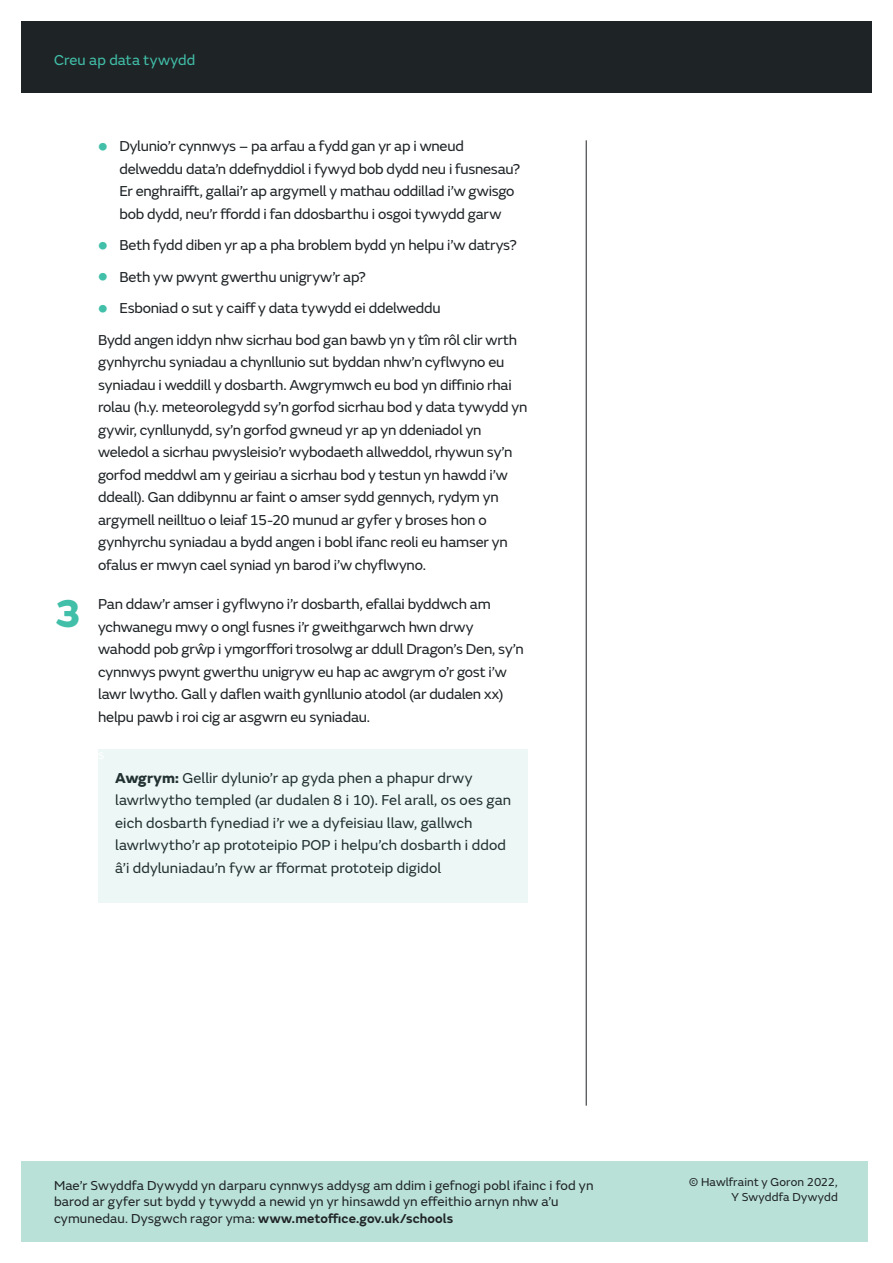
<style>
.page{position:relative;width:893px;height:1263px;background:#fff}
.page>*{position:absolute;margin:0;border:0;box-sizing:border-box;transform-origin:0 0}
.t1{font:800 40.5px "FS Emeric";color:#41bfa8}
.MO_Lesson_plan_bulle{font:15px/22.5px "FS Emeric";letter-spacing:-.015em;color:#1e2326}
.MO_Lesson_plan_bulle-2{font:15px/22.5px "FS Emeric";letter-spacing:.005em;color:#1e2326}
.MO_Lesson_plan_cover{font:15px "FS Emeric";letter-spacing:.005em;color:#41bfa8}
.MO_Lesson_plan_intro{font:13.5px/16.5px "FS Emeric";letter-spacing:.01em;color:#1e2326}
.MO_Lesson_plan_copyr{font:12px/15px "FS Emeric";letter-spacing:.015em;color:#1e2326;text-align:right}
.s1{font-family:"Arial";font-weight:700;font-size:27px;color:#41bfa8}
.s2{font-weight:800}
.s3{font-weight:600}
</style>
<div class="page">
<div style="left:21px;top:21px;width:851px;height:71px;background:#1e2326"></div>
<hr style="left:586px;top:140px;width:1px;height:966px;background:#1e2326">
<div style="left:21px;top:1161px;width:846px;height:81px;background:#bae1d8"></div>
<div style="left:98px;top:749px;width:430px;height:153px;background:#edf8f6"></div>
<p class="MO_Lesson_plan_cover" style="left:54px;top:49px;width:143px">Creu ap data tywydd</p>
<p class="t1" style="left:54px;top:581px;width:29px">3</p>
<p class="MO_Lesson_plan_bulle" style="left:119px;top:134px;width:402px;text-indent:-21px"><span class="s1">•</span> Dylunio’r cynnwys – pa arfau a fydd gan yr ap i wneud delweddu data’n ddefnyddiol i fywyd bob dydd neu i fusnesau?<br>Er enghraifft, gallai’r ap argymell y mathau oddillad i’w gwisgo bob dydd, neu’r ffordd i fan ddosbarthu i osgoi tywydd garw</p>
<p class="MO_Lesson_plan_bulle" style="left:98px;top:233px;width:420px"><span class="s1">•</span> Beth fydd diben yr ap a pha broblem bydd yn helpu i’w datrys?</p>
<p class="MO_Lesson_plan_bulle" style="left:98px;top:265px;width:269px"><span class="s1">•</span> Beth yw pwynt gwerthu unigryw’r ap?</p>
<p class="MO_Lesson_plan_bulle" style="left:98px;top:296px;width:344px"><span class="s1">•</span> Esboniad o sut y caiff y data tywydd ei ddelweddu</p>
<p class="MO_Lesson_plan_bulle" style="left:98px;top:328px;width:431px">Bydd angen iddyn nhw sicrhau bod gan bawb yn y tîm rôl clir wrth gynhyrchu syniadau a chynllunio sut byddan nhw’n cyflwyno eu syniadau i weddill y dosbarth. Awgrymwch eu bod yn diffinio rhai rolau (h.y. meteorolegydd sy’n gorfod sicrhau bod y data tywydd yn gywir, cynllunydd, sy’n gorfod gwneud yr ap yn ddeniadol yn weledol a sicrhau pwysleisio’r wybodaeth allweddol, rhywun sy’n gorfod meddwl am y geiriau a sicrhau bod y testun yn hawdd i’w ddeall). Gan ddibynnu ar faint o amser sydd gennych, rydym yn argymell neilltuo o leiaf 15-20 munud ar gyfer y broses hon o gynhyrchu syniadau a bydd angen i bobl ifanc reoli eu hamser yn ofalus er mwyn cael syniad yn barod i’w chyflwyno.</p>
<p class="MO_Lesson_plan_bulle" style="left:98px;top:592px;width:427px">Pan ddaw’r amser i gyflwyno i’r dosbarth, efallai byddwch am ychwanegu mwy o ongl fusnes i’r gweithgarwch hwn drwy wahodd pob grŵp i ymgorffori trosolwg ar ddull Dragon’s Den, sy’n cynnwys pwynt gwerthu unigryw eu hap ac awgrym o’r gost i’w lawr lwytho. Gall y daflen waith gynllunio atodol (ar dudalen xx) helpu pawb i roi cig ar asgwrn eu syniadau.</p>
<p class="MO_Lesson_plan_bulle-2" style="left:115px;top:765px;width:397px"><span class="s2">Awgrym:</span> Gellir dylunio’r ap gyda phen a phapur drwy lawrlwytho templed (ar dudalen 8 i 10). Fel arall, os oes gan eich dosbarth fynediad i’r we a dyfeisiau llaw, gallwch lawrlwytho’r ap prototeipio POP i helpu’ch dosbarth i ddod â’i ddyluniadau’n fyw ar fformat prototeip digidol</p>
<p class="MO_Lesson_plan_intro" style="left:54px;top:1176px;width:541px">Mae’r Swyddfa Dywydd yn darparu cynnwys addysg am ddim i gefnogi pobl ifainc i fod yn barod ar gyfer sut bydd y tywydd a newid yn yr hinsawdd yn effeithio arnyn nhw a’u cymunedau. Dysgwch ragor yma: <span class="s3">www.metoffice.gov.uk/schools</span></p>
<p class="MO_Lesson_plan_copyr" style="left:689px;top:1174px;width:150px">© Hawlfraint y Goron 2022,<br>Y Swyddfa Dywydd</p>
</div>
